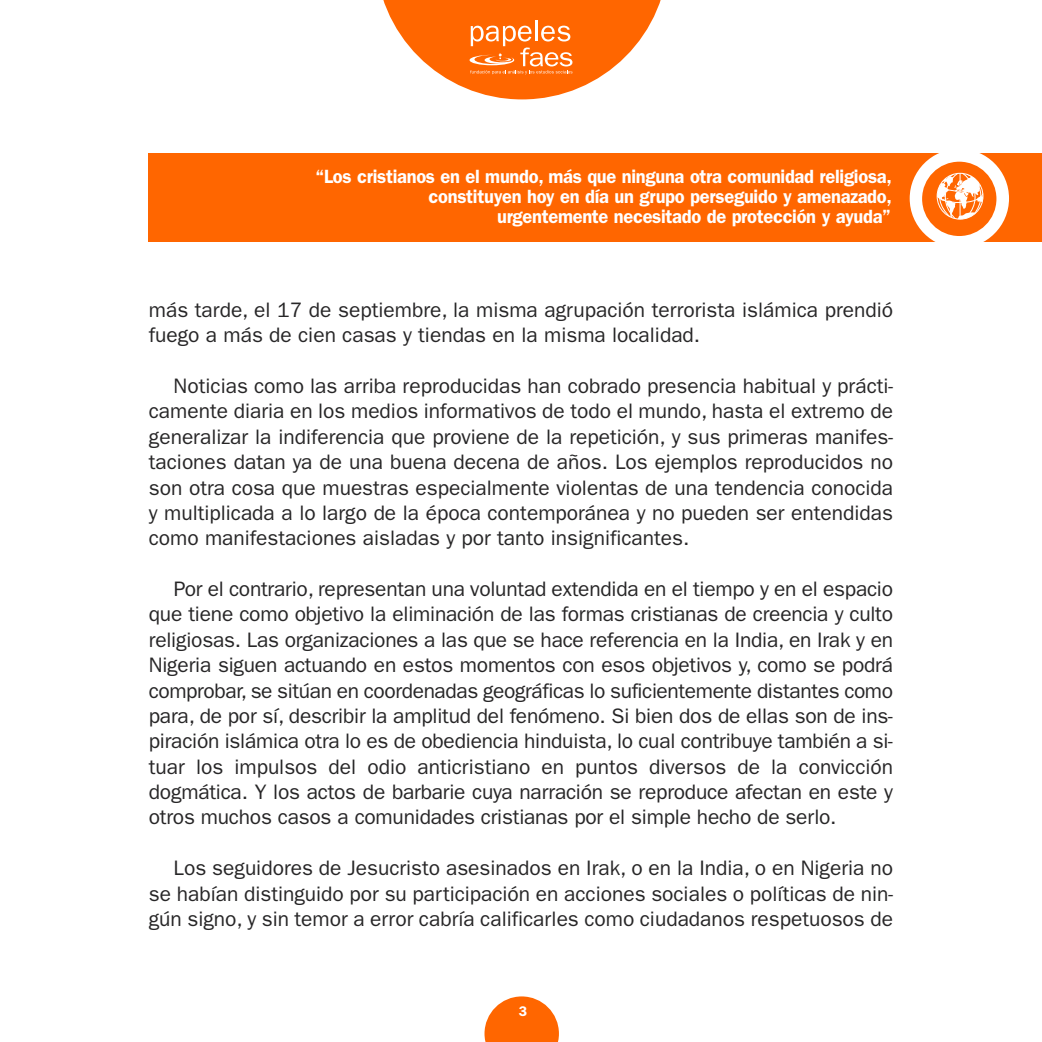
<style>
.page{position:relative;width:1042px;height:1042px;background:#fff}
.page>*{position:absolute;margin:0;border:0;box-sizing:border-box;transform-origin:0 0}
.t1{font:21px/25.4px "Franklin Gothic";color:#272627;text-align:justify}
.t2{font:600 19.25px/20.1px "Franklin Gothic";letter-spacing:-.015em;color:#fff;text-align:right;scale:.95 1}
.t3{font:600 14px "Franklin Gothic";color:#fff}
</style>
<div class="page">
<svg style="left:383px;top:0;width:278px;height:99px"></svg>
<svg style="left:484px;top:996px;width:75px;height:46px"></svg>
<div style="left:149px;top:153px;width:893px;height:89px;background:#f60"></div>
<div style="left:909px;top:149px;width:100px;height:99px;background:#fff;border-radius:50%"></div>
<div style="left:922px;top:162px;width:74px;height:74px;background:#f60;border-radius:50%"></div>
<svg style="left:937px;top:173px;width:46px;height:46px"></svg>
<div style="left:937px;top:173px;width:46px;height:46px;border:1px solid #fff;border-radius:50%"></div>
<p class="t2" style="left:316px;top:168px;width:608px">“Los cristianos en el mundo, más que ninguna otra comunidad religiosa, constituyen hoy en día un grupo perseguido y amenazado, urgentemente necesitado de protección y ayuda”</p>
<p class="t1" style="left:149px;top:299px;width:746px">más tarde, el 17 de septiembre, la misma agrupación terrorista islámica prendió fuego a más de cien casas y tiendas en la misma localidad.</p>
<p class="t1" style="left:149px;top:375px;width:746px;text-indent:25px">Noticias como las arriba reproducidas han cobrado presencia habitual y prácti&shy;camente diaria en los medios informativos de todo el mundo, hasta el extremo de generalizar la indiferencia que proviene de la repetición, y sus primeras manifes&shy;taciones datan ya de una buena decena de años. Los ejemplos reproducidos no son otra cosa que muestras especialmente violentas de una tendencia conocida y multiplicada a lo largo de la época contemporánea y no pueden ser entendidas como manifestaciones aisladas y por tanto insignificantes.</p>
<p class="t1" style="left:149px;top:578px;width:746px;text-indent:25px">Por el contrario, representan una voluntad extendida en el tiempo y en el espacio que tiene como objetivo la eliminación de las formas cristianas de creencia y culto religiosas. Las organizaciones a las que se hace referencia en la India, en Irak y en Nigeria siguen actuando en estos momentos con esos objetivos y, como se podrá comprobar, se sitúan en coordenadas geográficas lo suficientemente distantes como para, de por sí, describir la amplitud del fenómeno. Si bien dos de ellas son de ins&shy;piración islámica otra lo es de obediencia hinduista, lo cual contribuye también a si&shy;tuar los impulsos del odio anticristiano en puntos diversos de la convicción dogmática. Y los actos de barbarie cuya narración se reproduce afectan en este y otros muchos casos a comunidades cristianas por el simple hecho de serlo.</p>
<p class="t1" style="left:149px;top:857px;width:746px;text-indent:25px">Los seguidores de Jesucristo asesinados en Irak, o en la India, o en Nigeria no se habían distinguido por su participación en acciones sociales o políticas de nin&shy;gún signo, y sin temor a error cabría calificarles como ciudadanos respetuosos de</p>
<p class="t3" style="left:519px;top:1006px;width:10px">3</p>
</div>
